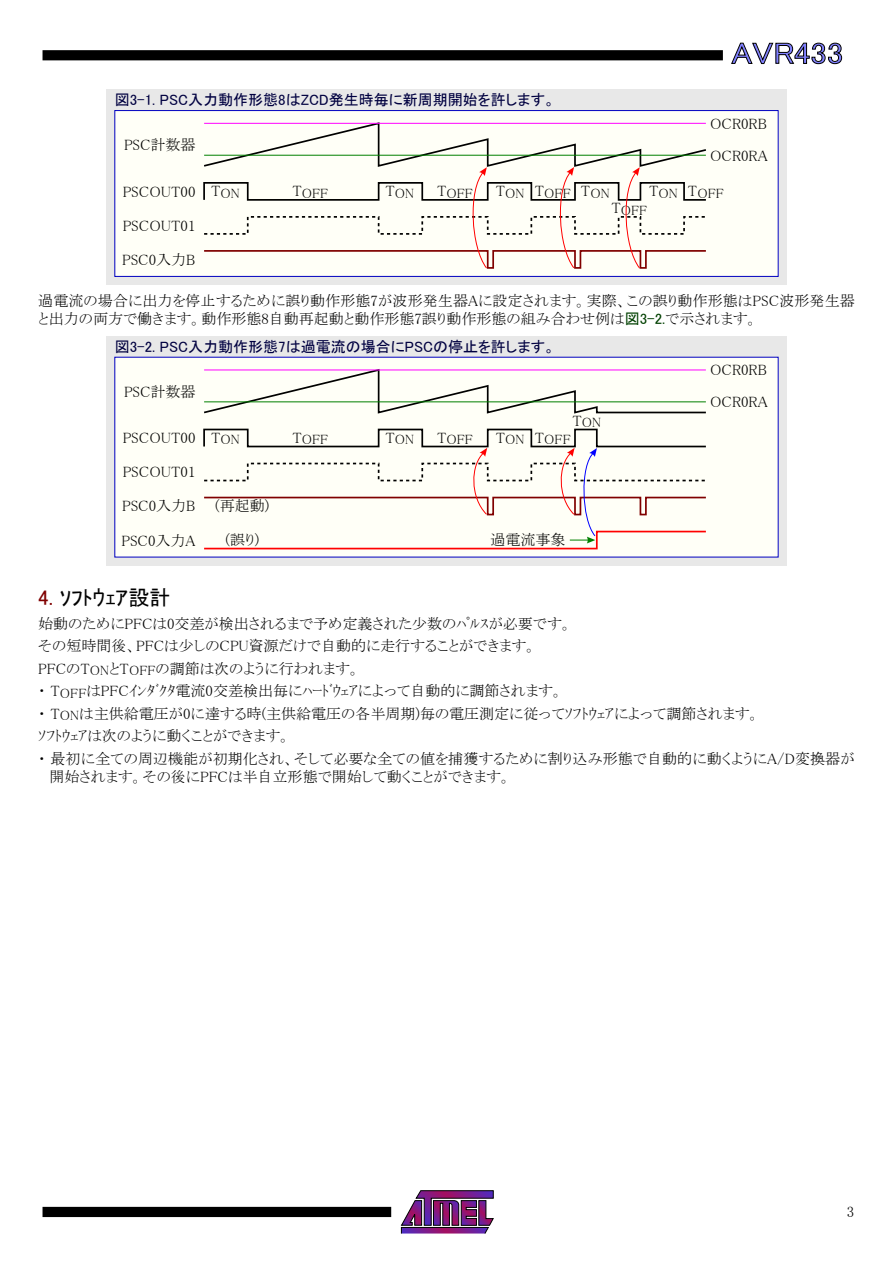
<style>
.page{position:relative;width:893px;height:1263px;background:#fff}
.page>*{position:absolute;margin:0;border:0;box-sizing:border-box;transform-origin:0 0}
.t1{font:30px "MS P Gothic";color:#8080ff;scale:1.1 1}
.t2{font:21px "MS P Gothic";color:#000}
.t3{font:15px/22.5px "MS P Mincho";color:#000}
.t4{font:15px "MS P Gothic";color:#000040}
.t5{font:13.5px "MS P Mincho";color:#000}
.s1{font-size:15px}
.s2{font-family:"MS P Gothic";color:#004000}
.s3{color:#800000}
</style>
<div class="page">
<svg style="left:401px;top:1190px;width:93px;height:44px"></svg>
<div style="left:43px;top:1207px;width:348px;height:10px;background:#000"></div>
<div style="left:43px;top:50px;width:680px;height:10px;background:#000"></div>
<svg style="left:731px;top:43px;width:111px;height:21px"></svg>
<div style="left:106px;top:89px;width:681px;height:196px;background:#e8e8e8"></div>
<div style="left:115px;top:111px;width:663px;height:165px;background:#fffff7"></div>
<div style="left:114px;top:110px;width:665px;height:167px;border:1px solid #0000c0"></div>
<svg style="left:203px;top:122px;width:503px;height:147px"></svg>
<div style="left:106px;top:336px;width:681px;height:230px;background:#e8e8e8"></div>
<div style="left:115px;top:357px;width:663px;height:200px;background:#fffff7"></div>
<svg style="left:204px;top:370px;width:502px;height:44px"></svg>
<hr style="left:204px;top:401px;width:502px;height:1px;background:#008000">
<hr style="left:204px;top:369px;width:502px;height:1px;background:#f0f">
<svg style="left:203px;top:428px;width:503px;height:122px"></svg>
<p class="t4" style="left:115px;top:92px;width:442px">図3-1. PSC入力動作形態8はZCD発生時毎に新周期開始を許します。</p>
<h1 class="t1" style="left:731px;top:38px;width:103px">AVR433</h1>
<p class="t3" style="left:124px;top:133px;width:73px">PSC計数器</p>
<p class="t3" style="left:123px;top:180px;width:74px">PSCOUT00</p>
<p class="t3" style="left:123px;top:214px;width:74px">PSCOUT01</p>
<p class="t5" style="left:211px;top:186px;width:30px"><span class="s1">T</span>ON</p>
<p class="t5" style="left:292px;top:186px;width:37px"><span class="s1">T</span>OFF</p>
<p class="t5" style="left:385px;top:186px;width:30px"><span class="s1">T</span>ON</p>
<p class="t5" style="left:437px;top:186px;width:37px"><span class="s1">T</span>OFF</p>
<p class="t5" style="left:496px;top:186px;width:115px"><span class="s1">T</span>ON <span class="s1">T</span>OFF <span class="s1">T</span>ON</p>
<p class="t3" style="left:710px;top:107px;width:59px;line-height:32px">OCR0RB<br>OCR0RA</p>
<p class="t5" style="left:649px;top:186px;width:76px"><span class="s1">T</span>ON <span class="s1">T</span>OFF</p>
<p class="t5" style="left:611px;top:203px;width:37px"><span class="s1">T</span>OFF</p>
<p class="t3" style="left:122px;top:248px;width:75px">PSC0入力B</p>
<p class="t3" style="left:38px;top:292px;width:818px;line-height:18px">過電流の場合に出力を停止するために誤り動作形態7が波形発生器Aに設定されます。実際、この誤り動作形態はPSC波形発生器と出力の両方で働きます。動作形態8自動再起動と動作形態7誤り動作形態の組み合わせ例は<span class="s2">図3-2.</span>で示されます。</p>
<p class="t4" style="left:115px;top:339px;width:442px">図3-2. PSC入力動作形態7は過電流の場合にPSCの停止を許します。</p>
<p class="t3" style="left:710px;top:354px;width:59px;line-height:32px">OCR0RB<br>OCR0RA</p>
<p class="t3" style="left:124px;top:380px;width:73px">PSC計数器</p>
<p class="t3" style="left:123px;top:427px;width:74px">PSCOUT00</p>
<p class="t3" style="left:123px;top:461px;width:74px">PSCOUT01</p>
<p class="t3" style="left:122px;top:495px;width:75px">PSC0入力B</p>
<p class="t3" style="left:122px;top:529px;width:75px">PSC0入力A</p>
<p class="t5" style="left:572px;top:416px;width:30px"><span class="s1">T</span>ON</p>
<p class="t5" style="left:211px;top:433px;width:30px"><span class="s1">T</span>ON</p>
<p class="t5" style="left:292px;top:433px;width:37px"><span class="s1">T</span>OFF</p>
<p class="t5" style="left:385px;top:433px;width:30px"><span class="s1">T</span>ON</p>
<p class="t5" style="left:437px;top:433px;width:37px"><span class="s1">T</span>OFF</p>
<p class="t5" style="left:496px;top:433px;width:76px"><span class="s1">T</span>ON <span class="s1">T</span>OFF</p>
<p class="t3" style="left:215px;top:495px;width:56px">(再起動)</p>
<p class="t3" style="left:225px;top:529px;width:35px">(誤り)</p>
<p class="t3" style="left:491px;top:529px;width:77px">過電流事象</p>
<h2 class="t2" style="left:38px;top:587px;width:134px"><span class="s3">4.</span> ｿﾌﾄｳｪｱ設計</h2>
<p class="t3" style="left:38px;top:612px;width:818px">始動のためにPFCは0交差が検出されるまで予め定義された少数のﾊﾟﾙｽが必要です。<br>その短時間後、PFCは少しのCPU資源だけで自動的に走行することができます。<br>PFCのT<sub>ON</sub>とT<sub>OFF</sub>の調節は次のように行われます。<br>・ T<sub>OFF</sub>はPFCｲﾝﾀﾞｸﾀ電流0交差検出毎にﾊｰﾄﾞｳｪｱによって自動的に調節されます。<br>・ T<sub>ON</sub>は主供給電圧が0に達する時(主供給電圧の各半周期)毎の電圧測定に従ってｿﾌﾄｳｪｱによって調節されます。<br>ｿﾌﾄｳｪｱは次のように動くことができます。<br>・ 最初に全ての周辺機能が初期化され、そして必要な全ての値を捕獲するために割り込み形態で自動的に動くようにA/D変換器が</p>
<p class="t3" style="left:50px;top:765px;width:463px">開始されます。その後にPFCは半自立形態で開始して動くことができます。</p>
<p class="t3" style="left:847px;top:1200px;width:9px">3</p>
</div>
